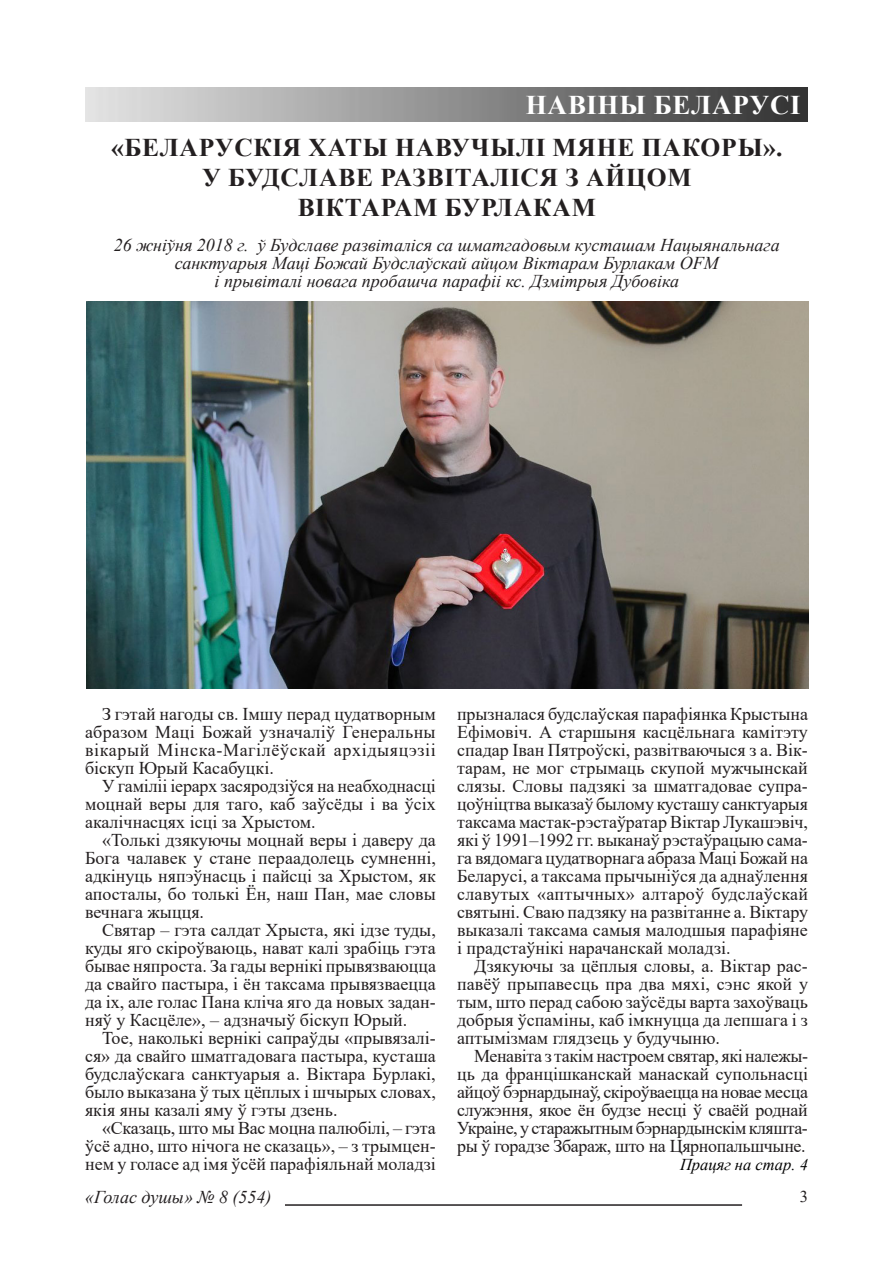
<style>
.page{position:relative;width:893px;height:1263px;background:#fff}
.page>*{position:absolute;margin:0;border:0;box-sizing:border-box;transform-origin:0 0}
.t1{font:700 27px "Times New Roman";letter-spacing:.035em;color:#fff}
.t2{font:700 25.5px/30px "Times New Roman";letter-spacing:.035em;color:#231f20;text-align:center}
.t3{font:18px/18px "Times New Roman";color:#231f20;text-align:justify}
.t4{font:italic 18px/18px "Times New Roman";color:#231f20;text-align:center}
.t5{font:italic 16.5px "Times New Roman";color:#000}
.t6{font:16.5px "Times New Roman";color:#231f20}
</style>
<div class="page">
<hr style="left:285px;top:1204px;width:457px;height:2px;background:#231f20">
<img style="left:85px;top:87px;width:723px;height:34px">
<img style="left:87px;top:302px;width:721px;height:386px">
<h1 class="t1" style="left:526px;top:85px;width:276px">НАВІНЫ БЕЛАРУСІ</h1>
<h2 class="t2" style="left:111px;top:132px;width:673px">«БЕЛАРУСКІЯ ХАТЫ НАВУЧЫЛІ МЯНЕ ПАКОРЫ».<br>У БУДСЛАВЕ РАЗВІТАЛІСЯ З АЙЦОМ<br>ВІКТАРАМ БУРЛАКАМ</h2>
<p class="t4" style="left:114px;top:235px;width:667px">26 жніўня 2018 г. ў Будславе развіталіся са шматгадовым кусташам Нацыянальнага санктуарыя Маці Божай Будслаўскай айцом Віктарам Бурлакам OFM<br>і прывіталі новага пробашча парафіі кс. Дзмітрыя Дубовіка</p>
<p class="t3" style="left:85px;top:704px;width:352px;text-indent:17px">З гэтай нагоды св. Імшу перад цудатворным абразом Маці Божай узначаліў Генеральны вікарый Мінска-Магілёўскай архідыяцэзіі біскуп Юрый Касабуцкі.</p>
<p class="t3" style="left:85px;top:776px;width:352px;text-indent:17px">У гаміліі іерарх засяродзіўся на неабходнасці моцнай веры для таго, каб заўсёды і ва ўсіх акалічнасцях ісці за Хрыстом.</p>
<p class="t3" style="left:85px;top:830px;width:352px;text-indent:17px">«Толькі дзякуючы моцнай веры і даверу да Бога чалавек у стане пераадолець сумненні, адкінуць няпэўнасць і пайсці за Хрыстом, як апосталы, бо толькі Ён, наш Пан, мае словы вечнага жыцця.</p>
<p class="t3" style="left:85px;top:920px;width:352px;text-indent:17px">Святар – гэта салдат Хрыста, які ідзе туды, куды яго скіроўваюць, нават калі зрабіць гэта бывае няпроста. За гады вернікі прывязваюцца да свайго пастыра, і ён таксама прывязваецца да іх, але голас Пана кліча яго да новых задан&shy;няў у Касцёле», – адзначыў біскуп Юрый.</p>
<p class="t3" style="left:85px;top:1028px;width:352px;text-indent:17px">Тое, наколькі вернікі сапраўды «прывязалі&shy;ся» да свайго шматгадовага пастыра, кусташа будслаўскага санктуарыя а. Віктара Бурлакі, было выказана ў тых цёплых і шчырых словах, якія яны казалі яму ў гэты дзень.</p>
<p class="t3" style="left:85px;top:1118px;width:352px;text-indent:17px">«Сказаць, што мы Вас моцна палюбілі, – гэта ўсё адно, што нічога не сказаць», – з трымцен&shy;нем у голасе ад імя ўсёй парафіяльнай моладзі</p>
<p class="t3" style="left:457px;top:704px;width:352px">прызналася будслаўская парафіянка Крыстына Ефімовіч. А старшыня касцёльнага камітэту спадар Іван Пятроўскі, развітваючыся з а. Вік&shy;тарам, не мог стрымаць скупой мужчынскай слязы. Словы падзякі за шматгадовае супра&shy;цоўніцтва выказаў былому кусташу санктуарыя таксама мастак-рэстаўратар Віктар Лукашэвіч, які ў 1991–1992 гг. выканаў рэстаўрацыю сама&shy;га вядомага цудатворнага абраза Маці Божай на Беларусі, а таксама прычыніўся да аднаўлення славутых «аптычных» алтароў будслаўскай святыні. Сваю падзяку на развітанне а. Віктару выказалі таксама самыя малодшыя парафіяне і прадстаўнікі нарачанскай моладзі.</p>
<p class="t3" style="left:457px;top:956px;width:352px;text-indent:17px">Дзякуючы за цёплыя словы, а. Віктар рас&shy;павёў прыпавесць пра два мяхі, сэнс якой у тым, што перад сабою заўсёды варта захоўваць добрыя ўспаміны, каб імкнуцца да лепшага і з аптымізмам глядзець у будучыню.</p>
<p class="t3" style="left:457px;top:1046px;width:352px;text-indent:17px">Менавіта з такім настроем святар, які належы&shy;ць да францішканскай манаскай супольнасці айцоў бэрнардынаў, скіроўваецца на новае месца служэння, якое ён будзе несці ў сваёй роднай Украіне, у старажытным бэрнардынскім кляшта&shy;ры ў горадзе Збараж, што на Цярнопальшчыне.</p>
<p class="t5" style="left:680px;top:1153px;width:129px">Працяг на стар. 4</p>
<p class="t4" style="left:85px;top:1187px;width:188px">«Голас душы» № 8 (554)</p>
<p class="t6" style="left:800px;top:1184px;width:10px">3</p>
</div>
